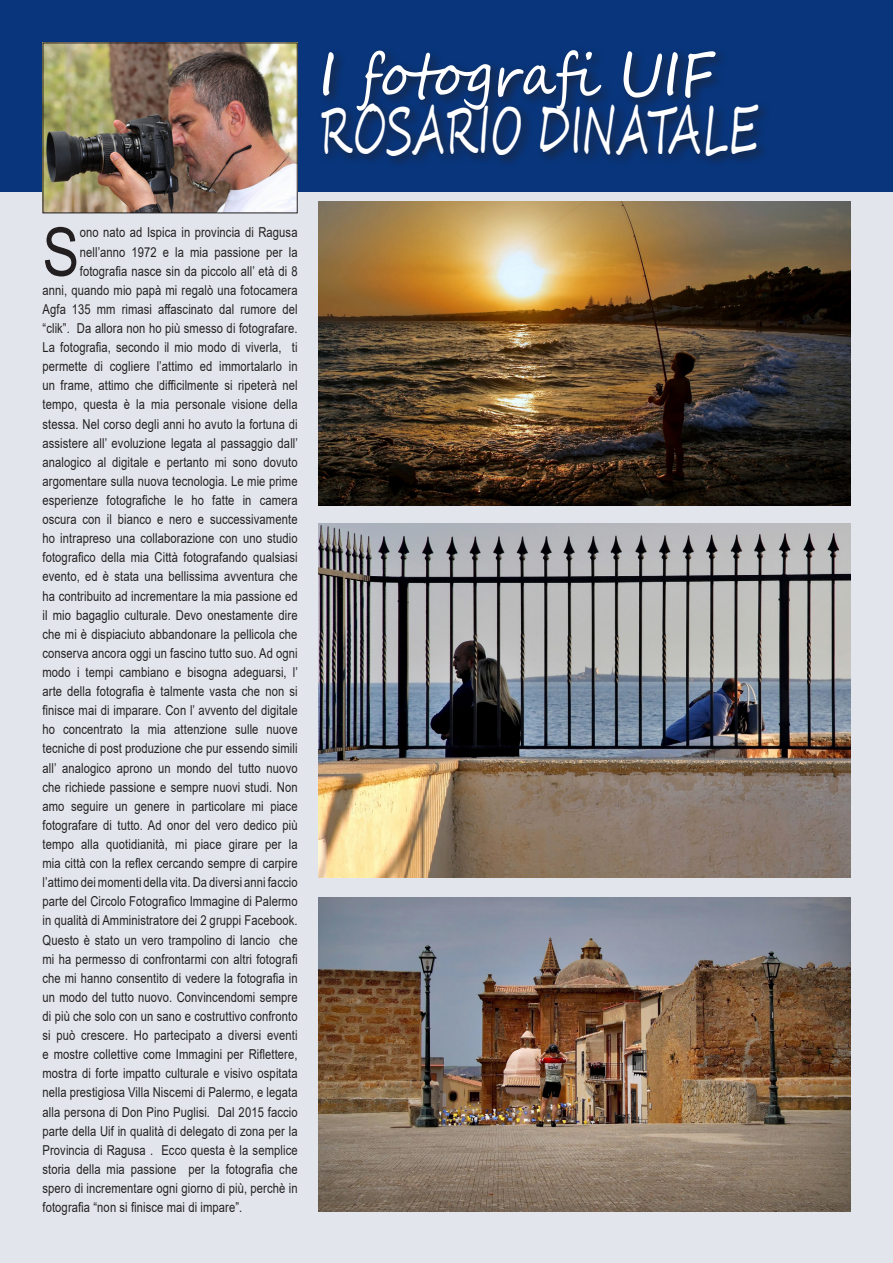
<style>
.page{position:relative;width:893px;height:1263px;background:#fff}
.page>*{position:absolute;margin:0;border:0;box-sizing:border-box;transform-origin:0 0}
.t1{font:67.05px "Arial";color:#231f20;scale:.82 1}
.t2{font:66px "Segoe Script";color:#fff;scale:.59 1}
.t3{font:60px "Segoe Script";color:#fff;scale:.93 1}
.t4{font:13.65px "Arial";letter-spacing:.01em;color:#231f20;scale:.82 1}
</style>
<div class="page">
<div style="left:0;top:191px;width:893px;height:1072px;background:#e2e6ec"></div>
<div style="left:0;top:0;width:893px;height:191px;background:#08357c"></div>
<img style="left:45px;top:45px;width:251px;height:166px">
<div style="left:43px;top:43px;width:255px;height:170px;border:1px solid #231f20"></div>
<div style="left:318px;top:46px;width:410px;height:78px;background:#231f20;opacity:.75"></div>
<div style="left:317px;top:99px;width:454px;height:70px;background:#231f20;opacity:.75"></div>
<img style="left:319px;top:202px;width:531px;height:303px">
<img style="left:319px;top:897px;width:531px;height:315px">
<img style="left:319px;top:524px;width:531px;height:354px">
<h3 class="t3" style="left:319px;top:26px;width:425px">I FOTOGRAFI UIF</h3>
<h2 class="t2" style="left:319px;top:76px;width:745px">ROSARIO DINATALE</h2>
<h1 class="t1" style="left:43px;top:206px;width:46px">S</h1>
<p class="t4" style="left:80px;top:223px;width:267px">ono nato ad Ispica in provincia di Ragusa</p>
<p class="t4" style="left:80px;top:242px;width:267px">nell’anno 1972 e la mia passione per la</p>
<p class="t4" style="left:80px;top:261px;width:267px">fotografia nasce sin da piccolo all’ età di 8</p>
<p class="t4" style="left:43px;top:281px;width:313px">anni, quando mio papà mi regalò una fotocamera</p>
<p class="t4" style="left:43px;top:300px;width:313px">Agfa 135 mm rimasi affascinato dal rumore del</p>
<p class="t4" style="left:43px;top:319px;width:313px">“clik”. Da allora non ho più smesso di fotografare.</p>
<p class="t4" style="left:43px;top:338px;width:313px">La fotografia, secondo il mio modo di viverla, ti</p>
<p class="t4" style="left:43px;top:357px;width:313px">permette di cogliere l’attimo ed immortalarlo in</p>
<p class="t4" style="left:43px;top:376px;width:313px">un frame, attimo che difficilmente si ripeterà nel</p>
<p class="t4" style="left:43px;top:395px;width:313px">tempo, questa è la mia personale visione della</p>
<p class="t4" style="left:43px;top:414px;width:313px">stessa. Nel corso degli anni ho avuto la fortuna di</p>
<p class="t4" style="left:43px;top:433px;width:313px">assistere all’ evoluzione legata al passaggio dall’</p>
<p class="t4" style="left:43px;top:453px;width:313px">analogico al digitale e pertanto mi sono dovuto</p>
<p class="t4" style="left:43px;top:472px;width:313px">argomentare sulla nuova tecnologia. Le mie prime</p>
<p class="t4" style="left:43px;top:491px;width:313px">esperienze fotografiche le ho fatte in camera</p>
<p class="t4" style="left:43px;top:510px;width:313px">oscura con il bianco e nero e successivamente</p>
<p class="t4" style="left:43px;top:529px;width:313px">ho intrapreso una collaborazione con uno studio</p>
<p class="t4" style="left:43px;top:548px;width:313px">fotografico della mia Città fotografando qualsiasi</p>
<p class="t4" style="left:43px;top:567px;width:313px">evento, ed è stata una bellissima avventura che</p>
<p class="t4" style="left:43px;top:586px;width:313px">ha contribuito ad incrementare la mia passione ed</p>
<p class="t4" style="left:43px;top:605px;width:313px">il mio bagaglio culturale. Devo onestamente dire</p>
<p class="t4" style="left:43px;top:624px;width:312px">che mi è dispiaciuto abbandonare la pellicola che</p>
<p class="t4" style="left:43px;top:644px;width:313px">conserva ancora oggi un fascino tutto suo. Ad ogni</p>
<p class="t4" style="left:43px;top:663px;width:313px">modo i tempi cambiano e bisogna adeguarsi, l’</p>
<p class="t4" style="left:43px;top:682px;width:313px">arte della fotografia è talmente vasta che non si</p>
<p class="t4" style="left:43px;top:701px;width:312px">finisce mai di imparare. Con l’ avvento del digitale</p>
<p class="t4" style="left:43px;top:720px;width:313px">ho concentrato la mia attenzione sulle nuove</p>
<p class="t4" style="left:43px;top:739px;width:313px">tecniche di post produzione che pur essendo simili</p>
<p class="t4" style="left:43px;top:758px;width:313px">all’ analogico aprono un mondo del tutto nuovo</p>
<p class="t4" style="left:43px;top:777px;width:313px">che richiede passione e sempre nuovi studi. Non</p>
<p class="t4" style="left:43px;top:796px;width:313px">amo seguire un genere in particolare mi piace</p>
<p class="t4" style="left:43px;top:816px;width:313px">fotografare di tutto. Ad onor del vero dedico più</p>
<p class="t4" style="left:43px;top:835px;width:313px">tempo alla quotidianità, mi piace girare per la</p>
<p class="t4" style="left:43px;top:854px;width:313px">mia città con la reflex cercando sempre di carpire</p>
<p class="t4" style="left:43px;top:873px;width:313px">l’attimo dei momenti della vita. Da diversi anni faccio</p>
<p class="t4" style="left:43px;top:892px;width:313px">parte del Circolo Fotografico Immagine di Palermo</p>
<p class="t4" style="left:43px;top:911px;width:313px">in qualità di Amministratore dei 2 gruppi Facebook.</p>
<p class="t4" style="left:43px;top:930px;width:313px">Questo è stato un vero trampolino di lancio che</p>
<p class="t4" style="left:43px;top:949px;width:313px">mi ha permesso di confrontarmi con altri fotografi</p>
<p class="t4" style="left:43px;top:968px;width:313px">che mi hanno consentito di vedere la fotografia in</p>
<p class="t4" style="left:43px;top:988px;width:313px">un modo del tutto nuovo. Convincendomi sempre</p>
<p class="t4" style="left:43px;top:1007px;width:313px">di più che solo con un sano e costruttivo confronto</p>
<p class="t4" style="left:43px;top:1026px;width:313px">si può crescere. Ho partecipato a diversi eventi</p>
<p class="t4" style="left:43px;top:1045px;width:313px">e mostre collettive come Immagini per Riflettere,</p>
<p class="t4" style="left:43px;top:1064px;width:313px">mostra di forte impatto culturale e visivo ospitata</p>
<p class="t4" style="left:43px;top:1083px;width:313px">nella prestigiosa Villa Niscemi di Palermo, e legata</p>
<p class="t4" style="left:43px;top:1102px;width:313px">alla persona di Don Pino Puglisi. Dal 2015 faccio</p>
<p class="t4" style="left:43px;top:1121px;width:313px">parte della Uif in qualità di delegato di zona per la</p>
<p class="t4" style="left:43px;top:1140px;width:313px">Provincia di Ragusa . Ecco questa è la semplice</p>
<p class="t4" style="left:43px;top:1160px;width:313px">storia della mia passione per la fotografia che</p>
<p class="t4" style="left:43px;top:1179px;width:313px">spero di incrementare ogni giorno di più, perchè in</p>
<p class="t4" style="left:43px;top:1198px;width:245px">fotografia “non si finisce mai di impare”.</p>
</div>
